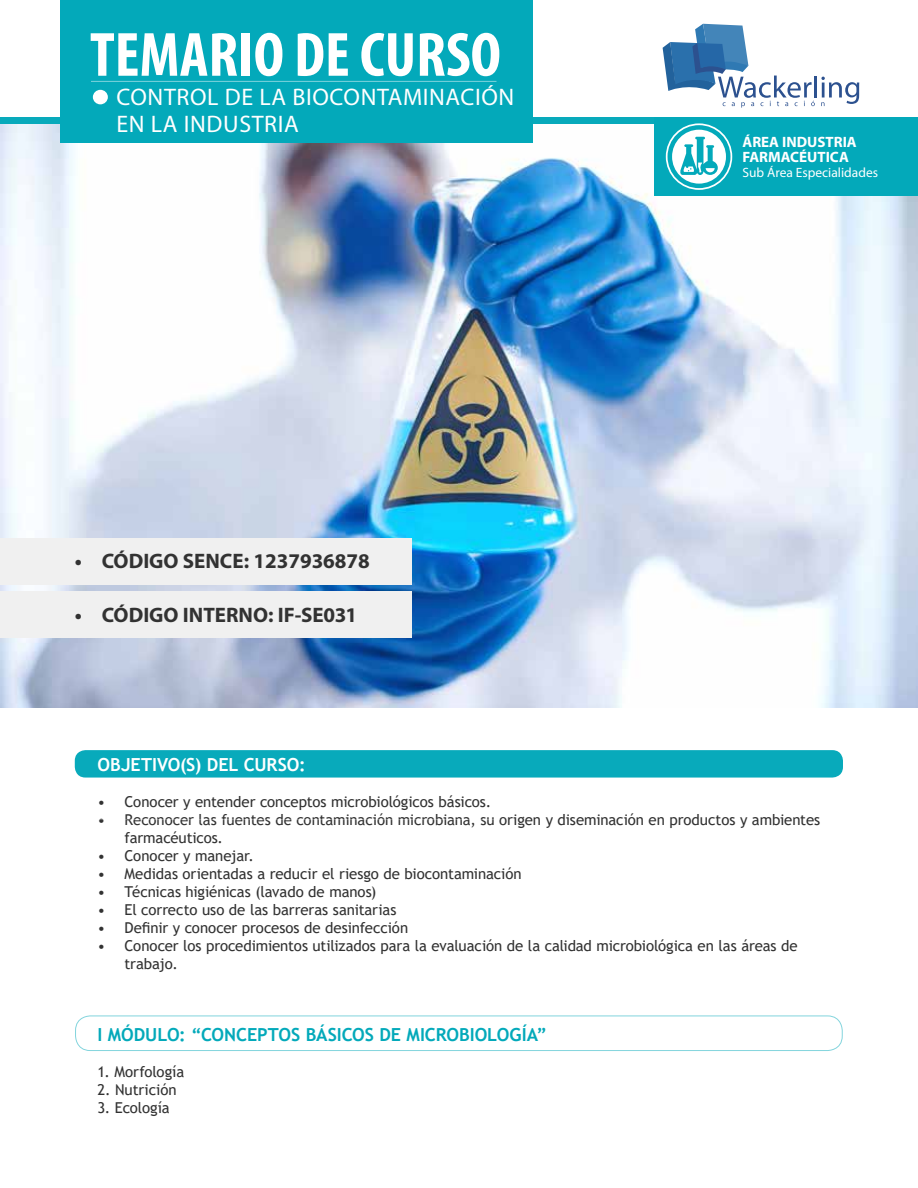
<style>
.page{position:relative;width:918px;height:1188px;background:#fff}
.page>*{position:absolute;margin:0;border:0;box-sizing:border-box;transform-origin:0 0}
.t1{font:700 condensed 63px "Myriad Pro";color:#fff}
.t2{font:24px/27px "Myriad Pro";letter-spacing:.025em;color:#fff}
.t3{font:700 21px "Myriad Pro";color:#323232}
.t4{font:700 18px "Trebuchet MS";letter-spacing:-.005em;color:#03a9ba}
.t5{font:700 18px "Trebuchet MS";letter-spacing:-.005em;color:#fff}
.t6{font:15px/18px "Trebuchet MS";letter-spacing:-.005em;color:#323232}
.t7{font:700 15px/15px "Myriad Pro";color:#fff}
.t8{font:13.5px "Myriad Pro";color:#fff}
</style>
<div class="page">
<div style="left:75px;top:750px;width:768px;height:28px;background:#08aabb;border-radius:11px"></div>
<img style="left:0;top:124px;width:918px;height:584px">
<div style="left:0;top:538px;width:411px;height:47px;background:#f0f0f0"></div>
<div style="left:60px;top:0;width:472px;height:142px;background:#03a9ba"></div>
<hr style="left:814px;top:76px;width:3px;height:22px;background:#2c518f">
<svg style="left:663px;top:24px;width:152px;height:84px"></svg>
<svg style="left:821px;top:77px;width:38px;height:29px"></svg>
<div style="left:93px;top:90px;width:15px;height:14px;background:#fff;border-radius:50%"></div>
<hr style="left:91px;top:81px;width:406px;height:1px;background:#fff">
<div style="left:654px;top:117px;width:264px;height:79px;background:#03a9ba"></div>
<div style="left:666px;top:123px;width:66px;height:67px;border:2px solid #fff;border-radius:50%"></div>
<svg style="left:672px;top:130px;width:54px;height:54px"></svg>
<div style="left:75px;top:1016px;width:768px;height:35px;border:1px solid #03a9ba;border-radius:15px"></div>
<div style="left:0;top:591px;width:411px;height:47px;background:#f0f0f0"></div>
<h1 class="t1" style="left:90px;top:15px;width:413px">TEMARIO DE CURSO</h1>
<h2 class="t2" style="left:117px;top:83px;width:399px">CONTROL DE LA BIOCONTAMINACIÓN<br>EN LA INDUSTRIA</h2>
<h3 class="t3" style="left:75px;top:548px;width:297px">• CÓDIGO SENCE: 1237936878</h3>
<h3 class="t3" style="left:75px;top:601px;width:284px">• CÓDIGO INTERNO: IF-SE031</h3>
<p class="t7" style="left:743px;top:134px;width:116px">ÁREA INDUSTRIA<br>FARMACÉUTICA</p>
<p class="t8" style="left:743px;top:164px;width:137px">Sub Área Especialidades</p>
<p class="t5" style="left:98px;top:753px;width:210px">OBJETIVO(S) DEL CURSO:</p>
<p class="t6" style="left:98px;top:792px;width:395px">• Conocer y entender conceptos microbiológicos básicos.</p>
<p class="t6" style="left:124px;top:810px;width:697px;text-indent:-27px">• Reconocer las fuentes de contaminación microbiana, su origen y diseminación en productos y ambientes farmacéuticos.</p>
<p class="t6" style="left:98px;top:846px;width:158px">• Conocer y manejar.</p>
<p class="t6" style="left:98px;top:864px;width:426px">• Medidas orientadas a reducir el riesgo de biocontaminación</p>
<p class="t6" style="left:98px;top:882px;width:280px">• Técnicas higiénicas (lavado de manos)</p>
<p class="t6" style="left:98px;top:900px;width:301px">• El correcto uso de las barreras sanitarias</p>
<p class="t6" style="left:98px;top:918px;width:312px">• Definir y conocer procesos de desinfección</p>
<p class="t6" style="left:124px;top:936px;width:675px;text-indent:-27px">• Conocer los procedimientos utilizados para la evaluación de la calidad microbiológica en las áreas de trabajo.</p>
<p class="t4" style="left:98px;top:1023px;width:451px">I MÓDULO: “CONCEPTOS BÁSICOS DE MICROBIOLOGÍA”</p>
<p class="t6" style="left:98px;top:1062px;width:88px">1. Morfología</p>
<p class="t6" style="left:98px;top:1080px;width:81px">2. Nutrición</p>
<p class="t6" style="left:98px;top:1098px;width:74px">3. Ecología</p>
</div>
